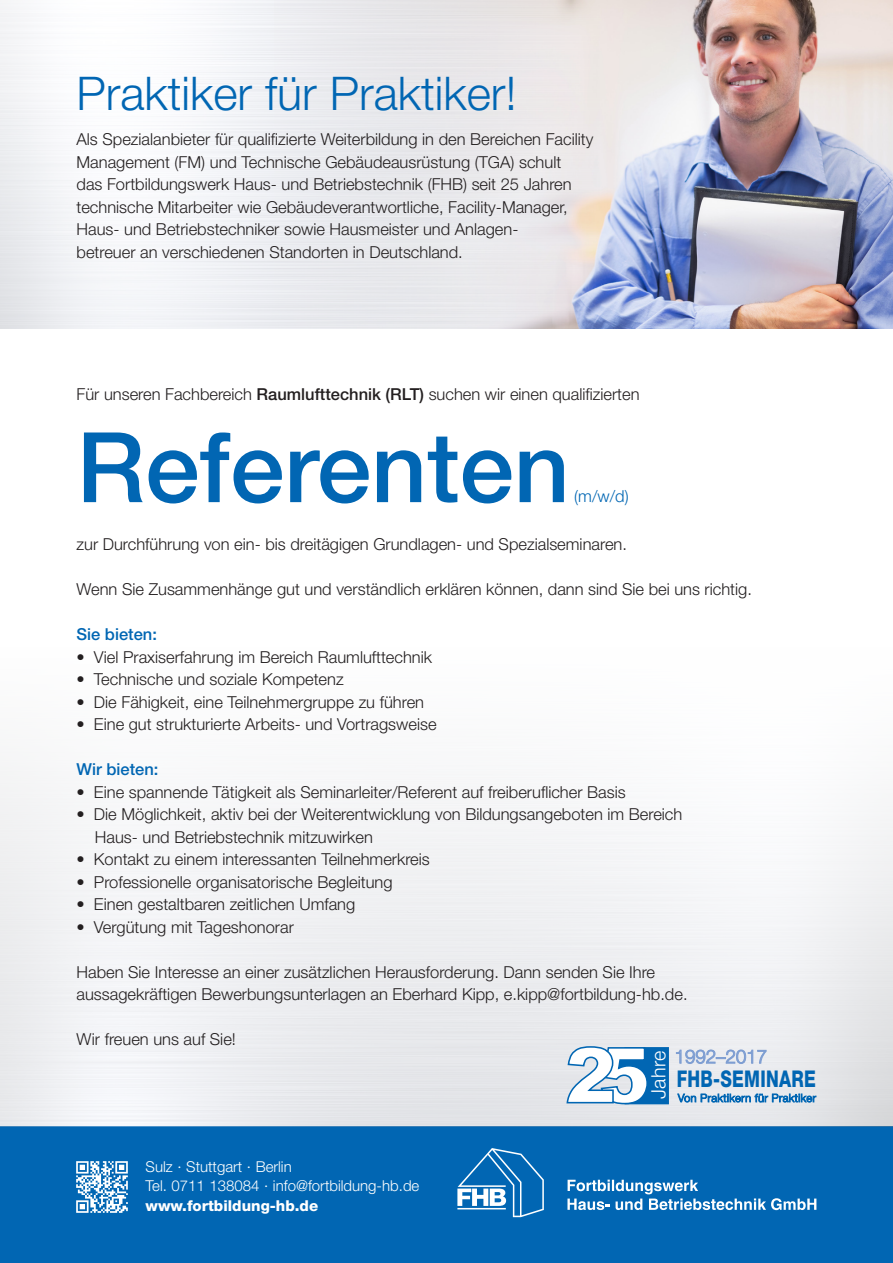
<style>
.page{position:relative;width:893px;height:1263px;background:#fff}
.page>*{position:absolute;margin:0;border:0;box-sizing:border-box;transform-origin:0 0}
.t1{font:500 97.5px "Helvetica Neue LT Std";color:#0166b3}
.t2{font:300 46.5px "Helvetica Neue LT Std";color:#0166b3}
.t3{font:800 23.1px "Helvetica Neue";letter-spacing:.015em;color:#0166b3;scale:.74 1}
.t4{font:300 19.8px "Helvetica Neue";letter-spacing:.015em;color:#fff}
.t5{font:300 16.5px/22.5px "Helvetica Neue LT Std";color:#231f20}
.t6{font:500 16.5px "Helvetica Neue LT Std";color:#0166b3}
.t7{font:300 16.5px "Helvetica Neue LT Std";color:#0166b3}
.t8{font:300 15px/19.5px "Helvetica Neue LT Std";color:#fff}
.s1{font-weight:500}
.s2{font-weight:800}
</style>
<div class="page">
<img style="left:274px;top:0;width:619px;height:329px">
<div style="left:0;top:1126px;width:893px;height:137px;background:#0166b3"></div>
<svg style="left:457px;top:1148px;width:87px;height:69px"></svg>
<svg style="left:567px;top:1179px;width:249px;height:31px"></svg>
<img style="left:76px;top:1161px;width:52px;height:52px">
<img style="left:0;top:766px;width:893px;height:360px">
<svg style="left:676px;top:1050px;width:90px;height:14px"></svg>
<svg style="left:678px;top:1094px;width:138px;height:8px"></svg>
<svg style="left:566px;top:1046px;width:103px;height:58px"></svg>
<p class="t2" style="left:77px;top:65px;width:442px">Praktiker für Praktiker!</p>
<p class="t5" style="left:77px;top:128px;width:518px">Als Spezialanbieter für qualifizierte Weiterbildung in den Bereichen Facility Management (FM) und Technische Gebäudeausrüstung (TGA) schult<br>das Fortbildungswerk Haus- und Betriebstechnik (FHB) seit 25 Jahren technische Mitarbeiter wie Gebäudeverantwortliche, Facility-Manager, Haus- und Betriebstechniker sowie Hausmeister und Anlagen-<br>betreuer an verschiedenen Standorten in Deutschland.</p>
<p class="t5" style="left:77px;top:383px;width:564px">Für unseren Fachbereich <span class="s1">Raumlufttechnik (RLT)</span> suchen wir einen qualifizierten</p>
<p class="t1" style="left:77px;top:409px;width:495px">Referenten</p>
<p class="t7" style="left:574px;top:486px;width:56px">(m/w/d)</p>
<p class="t5" style="left:77px;top:533px;width:552px">zur Durchführung von ein- bis dreitägigen Grundlagen- und Spezialseminaren.</p>
<p class="t5" style="left:77px;top:578px;width:677px">Wenn Sie Zusammenhänge gut und verständlich erklären können, dann sind Sie bei uns richtig.</p>
<p class="t6" style="left:77px;top:624px;width:82px">Sie bieten:</p>
<p class="t5" style="left:77px;top:645px;width:357px">• Viel Praxiserfahrung im Bereich Raumlufttechnik</p>
<p class="t5" style="left:77px;top:668px;width:269px">• Technische und soziale Kompetenz</p>
<p class="t5" style="left:77px;top:690px;width:349px">• Die Fähigkeit, eine Teilnehmergruppe zu führen</p>
<p class="t5" style="left:77px;top:713px;width:362px">• Eine gut strukturierte Arbeits- und Vortragsweise</p>
<p class="t6" style="left:77px;top:759px;width:83px">Wir bieten:</p>
<p class="t5" style="left:77px;top:780px;width:551px">• Eine spannende Tätigkeit als Seminarleiter/Referent auf freiberuflicher Basis</p>
<p class="t5" style="left:95px;top:803px;width:589px;text-indent:-18px">• Die Möglichkeit, aktiv bei der Weiterentwicklung von Bildungsangeboten im Bereich<br>Haus- und Betriebstechnik mitzuwirken</p>
<p class="t5" style="left:77px;top:848px;width:355px">• Kontakt zu einem interessanten Teilnehmerkreis</p>
<p class="t5" style="left:77px;top:870px;width:318px">• Professionelle organisatorische Begleitung</p>
<p class="t5" style="left:77px;top:893px;width:280px">• Einen gestaltbaren zeitlichen Umfang</p>
<p class="t5" style="left:77px;top:915px;width:219px">• Vergütung mit Tageshonorar</p>
<p class="t5" style="left:77px;top:960px;width:580px">Haben Sie Interesse an einer zusätzlichen Herausforderung. Dann senden Sie Ihre</p>
<p class="t5" style="left:77px;top:983px;width:613px">aussagekräftigen Bewerbungsunterlagen an Eberhard Kipp, e.kipp@fortbildung-hb.de.</p>
<p class="t5" style="left:77px;top:1028px;width:161px">Wir freuen uns auf Sie!</p>
<p class="t3" style="left:677px;top:1065px;width:189px">FHB-SEMINARE</p>
<p class="t4" style="left:646px;top:1099px;width:49px;rotate:-90deg">Jahre</p>
<p class="t8" style="left:146px;top:1156px;width:275px">Sulz · Stuttgart · Berlin<br>Tel. 0711 138084 · info@fortbildung-hb.de <span class="s2">www.fortbildung-hb.de</span></p>
</div>
